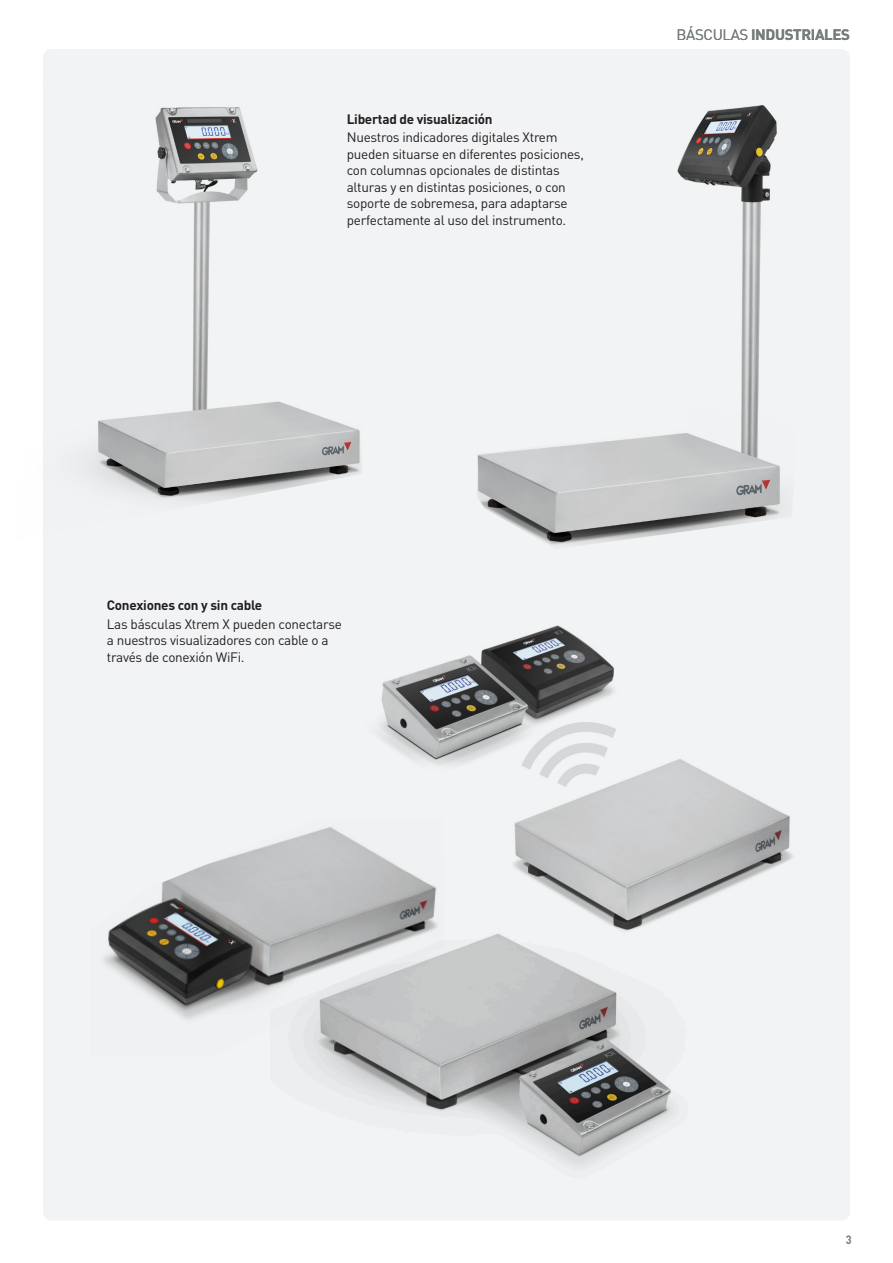
<style>
.page{position:relative;width:893px;height:1263px;background:#fff}
.page>*{position:absolute;margin:0;border:0;box-sizing:border-box;transform-origin:0 0}
.t1{font:700 15px "DIN Pro";letter-spacing:-.025em;color:#777c7d}
.Descripcion{font:13.5px/16.5px "DIN Pro";letter-spacing:-.02em;color:#231f20}
.Descripcion-2{font:700 13.5px "DIN Pro";letter-spacing:-.02em;color:#231f20}
.t2{font:700 12px "DIN";color:#777c7d;scale:.9 1}
.s1{font-weight:400}
</style>
<div class="page">
<div style="left:43px;top:49px;width:807px;height:1171px;background:#f2f3f4;border-radius:9px"></div>
<img style="left:90px;top:107px;width:271px;height:395px">
<img style="left:477px;top:105px;width:306px;height:408px">
<img style="left:380px;top:513px;width:413px;height:382px">
<img style="left:103px;top:820px;width:341px;height:200px">
<img style="left:270px;top:874px;width:443px;height:293px">
<p class="Descripcion-2" style="left:347px;top:110px;width:147px">Libertad de visualización</p>
<p class="Descripcion" style="left:347px;top:129px;width:239px">Nuestros indicadores digitales Xtrem pueden situarse en diferentes posiciones, con columnas opcionales de distintas alturas y en distintas posiciones, o con soporte de sobremesa, para adaptarse perfectamente al uso del instrumento.</p>
<p class="t1" style="left:677px;top:24px;width:175px"><span class="s1">BÁSCULAS</span> INDUSTRIALES</p>
<p class="Descripcion-2" style="left:107px;top:596px;width:157px">Conexiones con y sin cable</p>
<p class="Descripcion" style="left:107px;top:615px;width:237px">Las básculas Xtrem X pueden conectarse a nuestros visualizadores con cable o a través de conexión WiFi.</p>
<p class="t2" style="left:846px;top:1231px;width:8px">3</p>
</div>
